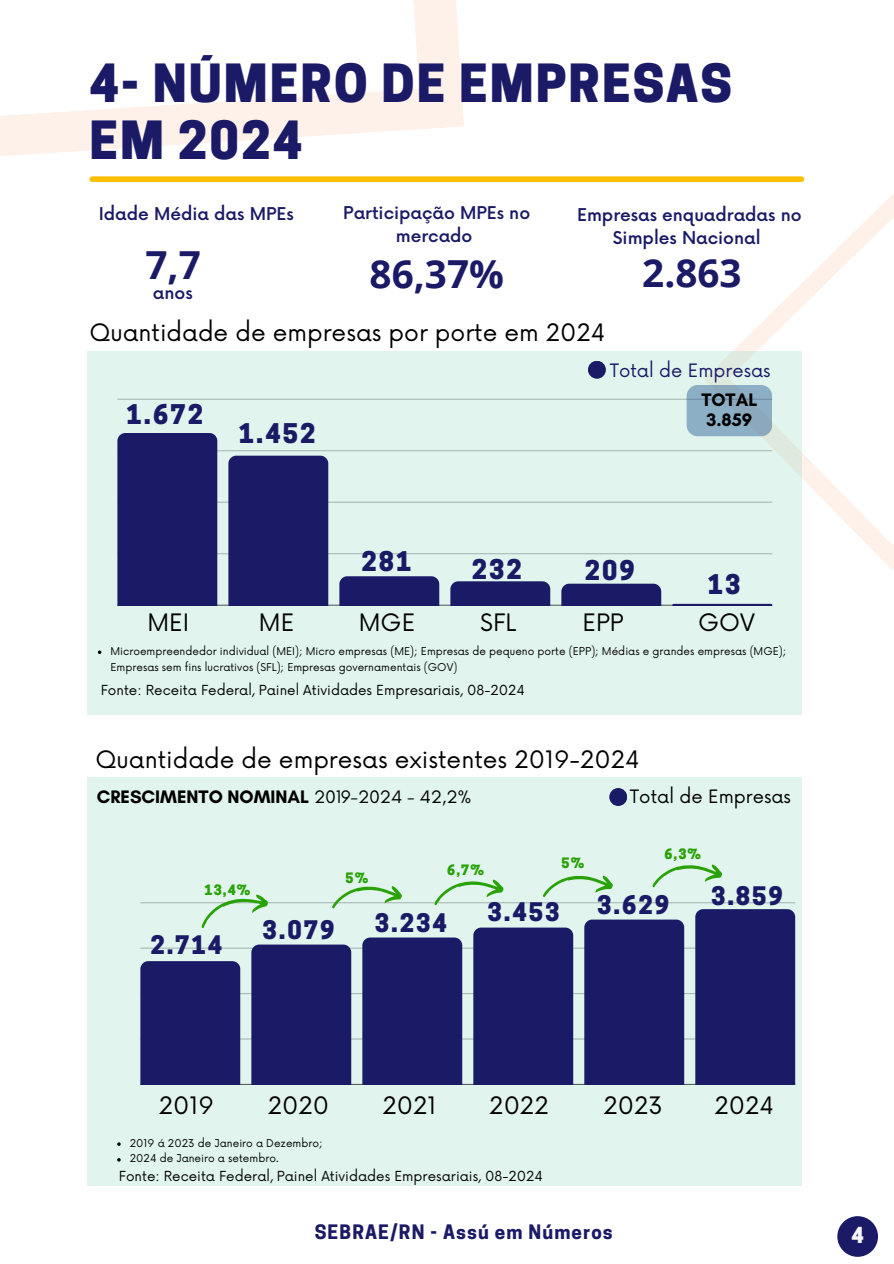
<style>
.page{position:relative;width:894px;height:1264px;background:#fff}
.page>*{position:absolute;margin:0;border:0;box-sizing:border-box;transform-origin:0 0}
.t1{font:800 49.35px/57.3px "Cooper Hewitt";letter-spacing:.04em;color:#1b1a67}
.t2{font:700 38.55px "Open Sans";color:#1b1a67}
.t3{font:800 25.5px "Cooper Hewitt";letter-spacing:.08em;color:#1b1a67}
.t4{font:800 24px "Cooper Hewitt";letter-spacing:.08em;color:#1b1a67}
.t5{font:23.4px "Now";color:#000}
.t6{font:800 20.7px "Cooper Hewitt";color:#f7f8fd}
.t7{font:700 18.75px "Cooper Hewitt";letter-spacing:.06em;color:#1b1a67}
.t8{font:700 18.45px/20.2px "Glacial Indifference";color:#000}
.t9{font:18px "Now";color:#1b1a67}
.t10{font:18px "Now";color:#000}
.t11{font:500 17.25px/23.4px "Now";color:#1b1a67;text-align:center}
.t12{font:13.5px "Now";color:#000}
.t13{font:800 13.5px "Cooper Hewitt";color:#28a204}
.t14{font:10.5px/15.8px "Now";color:#000}
.s1{font-weight:400}
</style>
<div class="page">
<svg style="left:801px;top:194px;width:92px;height:376px"></svg>
<svg style="left:733px;top:216px;width:160px;height:329px"></svg>
<svg style="left:0;top:0;width:464px;height:156px;fill:#fdf1ea"></svg>
<svg style="left:0;top:0;width:419px;height:124px"></svg>
<div style="left:92px;top:176px;width:709px;height:6px;background:#ffbf00"></div>
<div style="left:87px;top:351px;width:714px;height:364px;background:#e1f5ee"></div>
<hr style="left:117px;top:604px;width:655px;height:1px;background:#000;opacity:.6">
<hr style="left:117px;top:553px;width:655px;height:1px;background:#b1c1bb">
<hr style="left:117px;top:501px;width:655px;height:2px;background:#000;opacity:.25">
<hr style="left:117px;top:450px;width:655px;height:1px;background:#b2c2bc">
<hr style="left:117px;top:398px;width:655px;height:2px;background:#000;opacity:.25">
<div style="left:117px;top:433px;width:100px;height:172px;background:#1b1a67"></div>
<div style="left:228px;top:455px;width:100px;height:150px;background:#1b1a67"></div>
<div style="left:339px;top:576px;width:100px;height:29px;background:#1b1a67"></div>
<div style="left:450px;top:581px;width:100px;height:24px;background:#1b1a67"></div>
<div style="left:561px;top:583px;width:100px;height:22px;background:#1b1a67"></div>
<svg style="left:672px;top:604px;width:100px;height:1px"></svg>
<div style="left:587px;top:361px;width:18px;height:18px;background:#1b1a67;border-radius:50%"></div>
<div style="left:837px;top:1216px;width:40px;height:40px;background:#1b1a67;border-radius:50%"></div>
<svg style="left:98px;top:650px;width:3px;height:4px"></svg>
<div style="left:87px;top:776px;width:714px;height:409px;background:#e1f5ee"></div>
<hr style="left:140px;top:1083px;width:655px;height:1px;background:#000;opacity:.6">
<hr style="left:140px;top:1038px;width:655px;height:1px;background:#000;opacity:.25">
<hr style="left:140px;top:993px;width:655px;height:1px;background:#000;opacity:.25">
<hr style="left:140px;top:947px;width:655px;height:1px;background:#cadcd6">
<hr style="left:140px;top:902px;width:655px;height:1px;background:#b2c2bc">
<div style="left:140px;top:961px;width:100px;height:123px;background:#1b1a67"></div>
<div style="left:251px;top:944px;width:100px;height:140px;background:#1b1a67"></div>
<div style="left:362px;top:937px;width:100px;height:147px;background:#1b1a67"></div>
<div style="left:473px;top:927px;width:100px;height:157px;background:#1b1a67"></div>
<div style="left:584px;top:919px;width:100px;height:165px;background:#1b1a67"></div>
<div style="left:695px;top:909px;width:100px;height:175px;background:#1b1a67"></div>
<div style="left:609px;top:788px;width:18px;height:18px;background:#1b1a67;border-radius:50%"></div>
<svg style="left:117px;top:1142px;width:4px;height:3px"></svg>
<svg style="left:117px;top:1158px;width:4px;height:3px"></svg>
<div style="left:686px;top:385px;width:86px;height:51px;background:#8dafc5;border-radius:11px"></div>
<svg style="left:196px;top:894px;width:74px;height:34px"></svg>
<svg style="left:431px;top:879px;width:74px;height:26px"></svg>
<svg style="left:543px;top:875px;width:70px;height:22px"></svg>
<svg style="left:652px;top:864px;width:71px;height:23px"></svg>
<svg style="left:330px;top:886px;width:73px;height:22px"></svg>
<h1 class="t1" style="left:89px;top:61px;width:644px">4- NÚMERO DE EMPRESAS<br>EM 2024</h1>
<p class="t11" style="left:99px;top:203px;width:196px">Idade Média das MPEs</p>
<p class="t2" style="left:145px;top:237px;width:57px">7,7</p>
<h3 class="t11" style="left:153px;top:282px;width:41px">anos</h3>
<h3 class="t11" style="left:577px;top:204px;width:226px">Empresas enquadradas no<br>Simples Nacional</h3>
<h3 class="t2" style="left:642px;top:246px;width:101px">2.863</h3>
<h3 class="t5" style="left:89px;top:319px;width:517px">Quantidade de empresas por porte em 2024</h3>
<p class="t11" style="left:343px;top:202px;width:188px">Participação MPEs no mercado</p>
<h3 class="t2" style="left:369px;top:247px;width:136px">86,37%</h3>
<p class="t3" style="left:126px;top:404px;width:78px">1.672</p>
<h2 class="t3" style="left:239px;top:424px;width:78px">1.452</h2>
<p class="t5" style="left:147px;top:610px;width:43px">MEI</p>
<p class="t5" style="left:259px;top:610px;width:37px">ME</p>
<h2 class="t9" style="left:609px;top:360px;width:162px">Total de Empresas</h2>
<p class="t3" style="left:361px;top:552px;width:51px">281</p>
<h6 class="t3" style="left:471px;top:560px;width:51px">232</h6>
<h3 class="t3" style="left:584px;top:561px;width:51px">209</h3>
<p class="t5" style="left:359px;top:610px;width:58px">MGE</p>
<h2 class="t5" style="left:480px;top:610px;width:38px">SFL</h2>
<h5 class="t5" style="left:582px;top:610px;width:43px">EPP</h5>
<h3 class="t8" style="left:701px;top:389px;width:58px">TOTAL<br>3.859</h3>
<h3 class="t3" style="left:707px;top:574px;width:34px">13</h3>
<p class="t5" style="left:698px;top:610px;width:58px">GOV</p>
<h3 class="t14" style="left:110px;top:643px;width:677px">Microempreendedor individual (MEI); Micro empresas (ME); Empresas de pequeno porte (EPP); Médias e grandes empresas (MGE);<br>Empresas sem fins lucrativos (SFL); Empresas governamentais (GOV)</h3>
<h3 class="t12" style="left:101px;top:682px;width:425px">Fonte: Receita Federal, Painel Atividades Empresariais, 08-2024</h3>
<h4 class="t5" style="left:96px;top:747px;width:545px">Quantidade de empresas existentes 2019-2024</h4>
<h5 class="t8" style="left:97px;top:786px;width:376px">CRESCIMENTO NOMINAL <span class="s1">2019-2024 - 42,2%</span></h5>
<h4 class="t10" style="left:629px;top:786px;width:162px">Total de Empresas</h4>
<h5 class="t13" style="left:204px;top:884px;width:47px">13,4%</h5>
<h4 class="t4" style="left:150px;top:935px;width:73px">2.714</h4>
<h5 class="t13" style="left:345px;top:873px;width:24px">5%</h5>
<h5 class="t13" style="left:447px;top:865px;width:38px">6,7%</h5>
<h5 class="t13" style="left:561px;top:857px;width:24px">5%</h5>
<h5 class="t13" style="left:664px;top:848px;width:38px">6,3%</h5>
<p class="t4" style="left:262px;top:921px;width:73px">3.079</p>
<h5 class="t4" style="left:375px;top:913px;width:73px">3.234</h5>
<p class="t4" style="left:487px;top:903px;width:73px">3.453</p>
<p class="t4" style="left:597px;top:896px;width:73px">3.629</p>
<p class="t4" style="left:710px;top:887px;width:73px">3.859</p>
<h4 class="t5" style="left:159px;top:1092px;width:57px">2019</h4>
<p class="t5" style="left:268px;top:1092px;width:63px">2020</p>
<p class="t5" style="left:382px;top:1092px;width:55px">2021</p>
<p class="t5" style="left:489px;top:1092px;width:61px">2022</p>
<p class="t5" style="left:603px;top:1092px;width:61px">2023</p>
<p class="t5" style="left:714px;top:1092px;width:61px">2024</p>
<h4 class="t14" style="left:130px;top:1135px;width:194px">2019 á 2023 de Janeiro a Dezembro;</h4>
<p class="t14" style="left:130px;top:1151px;width:150px">2024 de Janeiro a setembro.</p>
<p class="t12" style="left:119px;top:1168px;width:425px">Fonte: Receita Federal, Painel Atividades Empresariais, 08-2024</p>
<h4 class="t7" style="left:314px;top:1225px;width:299px">SEBRAE/RN - Assú em Números</h4>
<h3 class="t6" style="left:851px;top:1227px;width:14px">4</h3>
</div>
